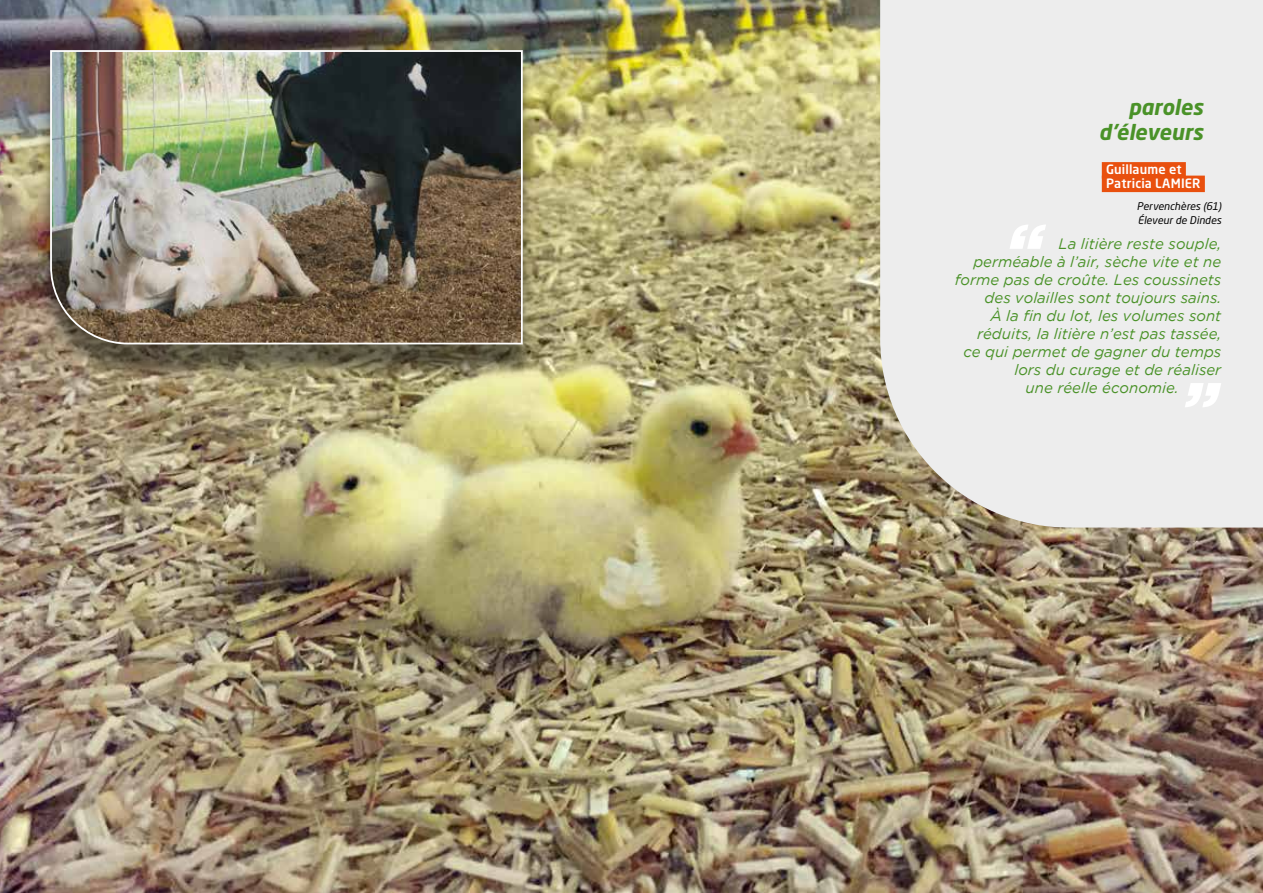
<style>
.page{position:relative;width:1263px;height:893px;background:#fff}
.page>*{position:absolute;margin:0;border:0;box-sizing:border-box;transform-origin:0 0}
.t1{font:italic 700 21px/25.2px "Neo Sans Std";color:#4a9228;text-align:right}
.t2{font:italic 15px "Gotham";color:#4a9228}
.t3{font:500 12.75px/13.5px "Neo Sans Std";letter-spacing:.01em;color:#fff}
.t4{font:italic 10.5px/13.5px "Neo Sans Std";letter-spacing:.005em;color:#000}
</style>
<div class="page">
<img style="left:0;top:0;width:1263px;height:893px">
<div style="left:880px;top:0;width:383px;height:528px;background:#ededed"></div>
<div style="left:38px;top:60px;width:497px;height:320px;background:#000;opacity:.5"></div>
<img style="left:49px;top:49px;width:475px;height:296px">
<svg style="left:1009px;top:225px;width:37px;height:24px"></svg>
<svg style="left:1185px;top:383px;width:36px;height:24px"></svg>
<div style="left:1102px;top:162px;width:84px;height:17px;background:#e9500e"></div>
<div style="left:1102px;top:176px;width:103px;height:16px;background:#e9500e"></div>
<h1 class="t1" style="left:1099px;top:94px;width:106px">paroles d’éleveurs</h1>
<p class="t3" style="left:1106px;top:162px;width:96px">Guillaume et<br>Patricia LAMIER</p>
<p class="t4" style="left:1137px;top:199px;width:86px">Pervenchères (61)<br>Éleveur de Dindes</p>
<p class="t2" style="left:1058px;top:235px;width:164px">La litière reste souple,</p>
<p class="t2" style="left:973px;top:253px;width:249px">perméable à l’air, sèche vite et ne</p>
<p class="t2" style="left:955px;top:271px;width:268px">forme pas de croûte. Les coussinets</p>
<p class="t2" style="left:985px;top:289px;width:238px">des volailles sont toujours sains.</p>
<p class="t2" style="left:990px;top:307px;width:232px">À la fin du lot, les volumes sont</p>
<p class="t2" style="left:977px;top:325px;width:246px">réduits, la litière n’est pas tassée,</p>
<p class="t2" style="left:963px;top:343px;width:259px">ce qui permet de gagner du temps</p>
<p class="t2" style="left:1014px;top:361px;width:208px">lors du curage et de réaliser</p>
<p class="t2" style="left:1025px;top:379px;width:155px">une réelle économie.</p>
</div>
